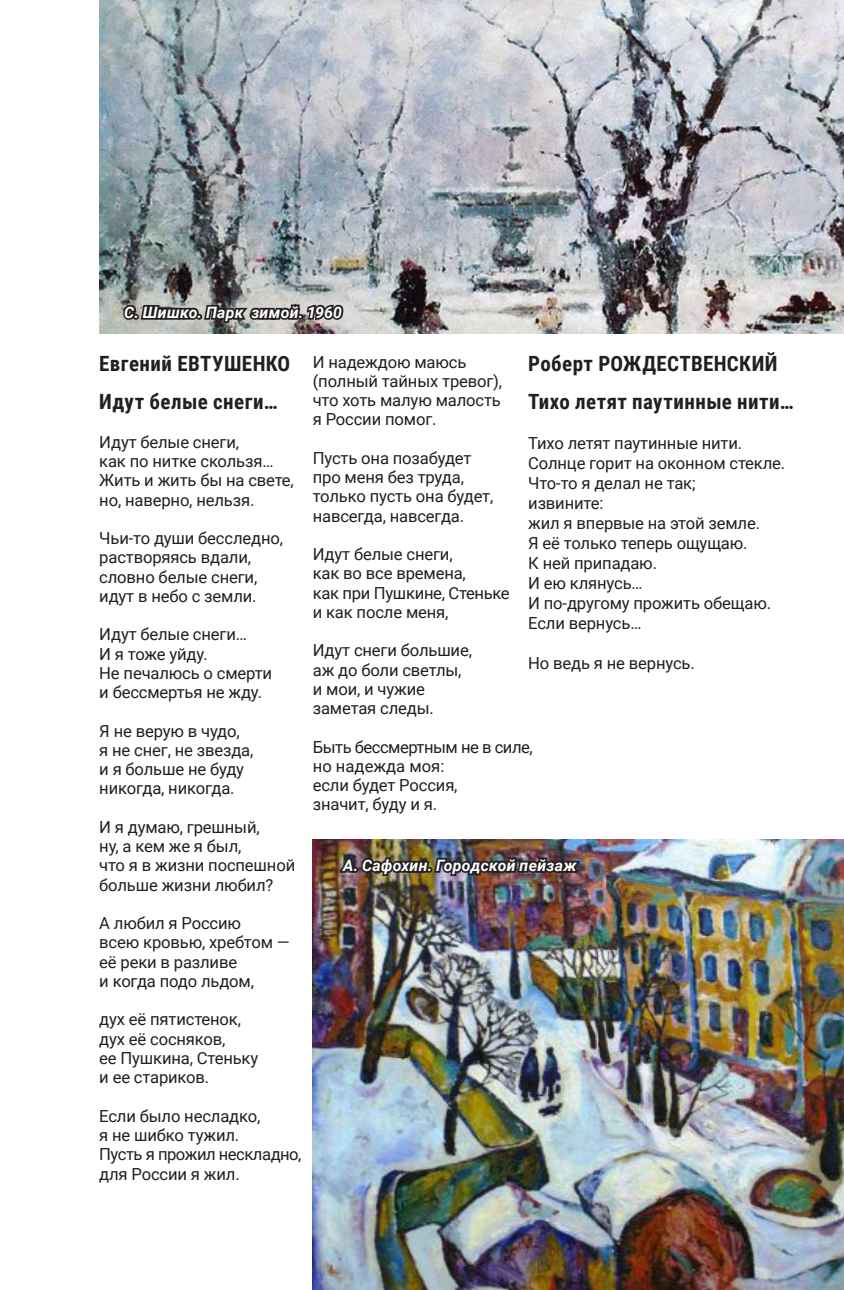
<style>
.page{position:relative;width:844px;height:1290px;background:#fff}
.page>*{position:absolute;margin:0;border:0;box-sizing:border-box;transform-origin:0 0}
.t1{font:700 21px/38.5px "Roboto Condensed";letter-spacing:.02em;color:#231f20}
.t2{font:16.62px/19.2px "Roboto";letter-spacing:-.01em;color:#231f20}
.t3{font:italic 700 15.75px "Roboto";letter-spacing:.02em;color:#fff}
</style>
<div class="page">
<img style="left:313px;top:839px;width:530px;height:451px">
<img style="left:336px;top:839px;width:248px;height:39px">
<img style="left:99px;top:0;width:744px;height:333px">
<img style="left:121px;top:235px;width:224px;height:99px">
<p class="t3" style="left:124px;top:301px;width:219px">С. Шишко. Парк зимой. 1960</p>
<p class="t1" style="left:99px;top:343px;width:192px">Евгений ЕВТУШЕНКО<br>Идут белые снеги…</p>
<p class="t2" style="left:99px;top:432px;width:196px">Идут белые снеги,<br>как по нитке скользя…<br>Жить и жить бы на свете, но, наверно, нельзя.</p>
<p class="t2" style="left:99px;top:528px;width:185px">Чьи-то души бесследно, растворяясь вдали, словно белые снеги, идут в небо с земли.</p>
<p class="t2" style="left:99px;top:624px;width:174px">Идут белые снеги…<br>И я тоже уйду.<br>Не печалюсь о смерти и бессмертья не жду.</p>
<p class="t2" style="left:99px;top:720px;width:155px">Я не верую в чудо,<br>я не снег, не звезда, и я больше не буду никогда, никогда.</p>
<p class="t2" style="left:99px;top:817px;width:197px">И я думаю, грешный,<br>ну, а кем же я был,<br>что я в жизни поспешной больше жизни любил?</p>
<p class="t2" style="left:99px;top:913px;width:192px">А любил я Россию<br>всею кровью, хребтом — её реки в разливе<br>и когда подо льдом,</p>
<p class="t2" style="left:99px;top:1009px;width:160px">дух её пятистенок, дух её сосняков,<br>ее Пушкина, Стеньку и ее стариков.</p>
<p class="t2" style="left:99px;top:1105px;width:204px">Если было несладко,<br>я не шибко тужил.<br>Пусть я прожил нескладно, для России я жил.</p>
<p class="t1" style="left:528px;top:343px;width:267px">Роберт РОЖДЕСТВЕНСКИЙ<br>Тихо летят паутинные нити…</p>
<p class="t2" style="left:528px;top:433px;width:258px;line-height:19.9px">Тихо летят паутинные нити.<br>Солнце горит на оконном стекле.<br>Что-то я делал не так;<br>извините:<br>жил я впервые на этой земле.<br>Я её только теперь ощущаю.<br>К ней припадаю.<br>И ею клянусь…<br>И по-другому прожить обещаю.<br>Если вернусь…</p>
<p class="t2" style="left:528px;top:652px;width:168px">Но ведь я не вернусь.</p>
<p class="t2" style="left:313px;top:351px;width:191px">И надеждою маюсь (полный тайных тревог), что хоть малую малость я России помог.</p>
<p class="t2" style="left:313px;top:448px;width:182px">Пусть она позабудет про меня без труда, только пусть она будет, навсегда, навсегда.</p>
<p class="t2" style="left:313px;top:544px;width:198px">Идут белые снеги,<br>как во все времена,<br>как при Пушкине, Стеньке и как после меня,</p>
<p class="t2" style="left:313px;top:640px;width:161px">Идут снеги большие, аж до боли светлы, и мои, и чужие заметая следы.</p>
<p class="t2" style="left:313px;top:736px;width:221px">Быть бессмертным не в силе, но надежда моя:<br>если будет Россия,<br>значит, буду и я.</p>
<p class="t3" style="left:343px;top:854px;width:235px">А. Сафохин. Городской пейзаж</p>
</div>
